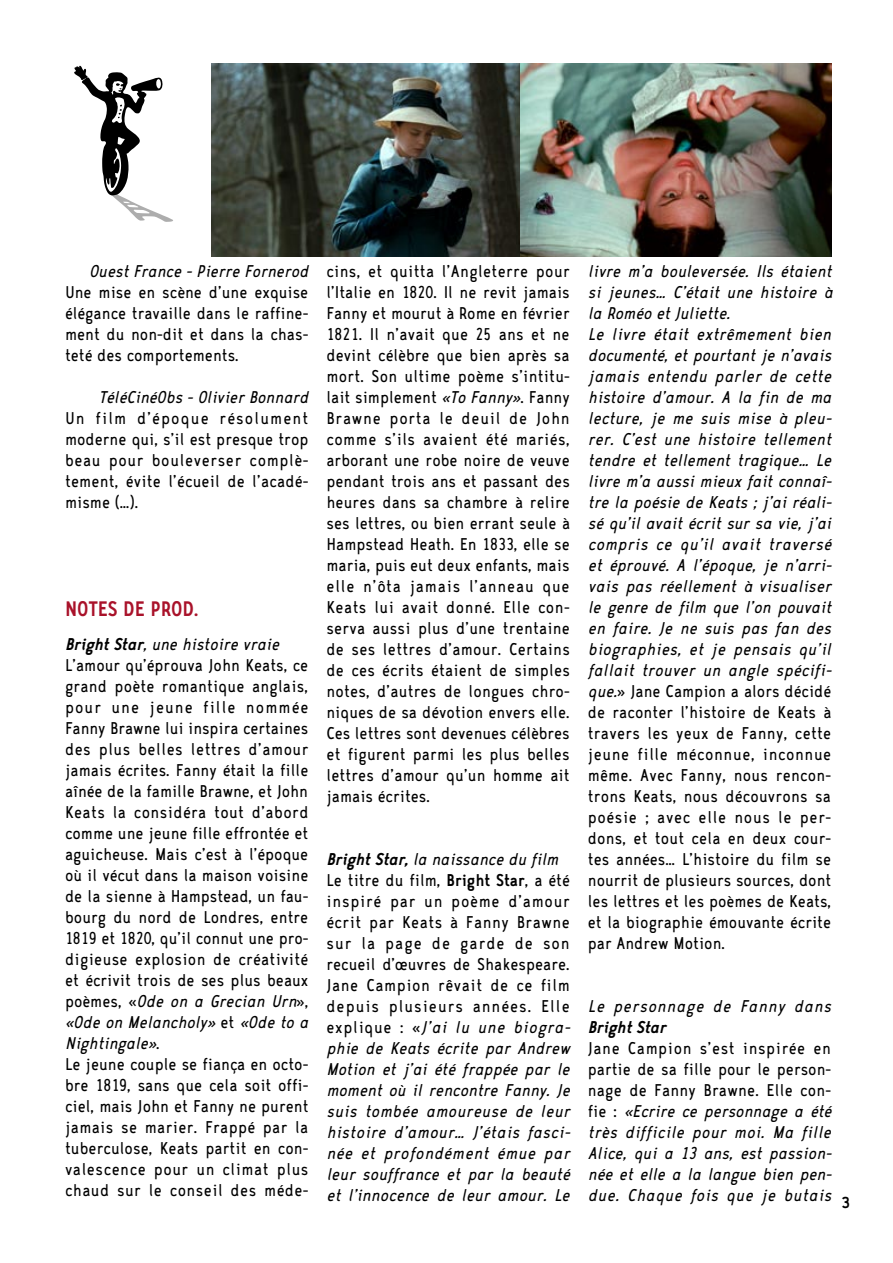
<style>
.page{position:relative;width:893px;height:1263px;background:#fff}
.page>*{position:absolute;margin:0;border:0;box-sizing:border-box;transform-origin:0 0}
.t1{font:700 24px "CA Zaracusa Narrow";color:#a9122a}
.t2{font:italic 19.5px/21px "CA Zaracusa Narrow";letter-spacing:.005em;color:#000;text-align:justify}
.t3{font:19.5px/21px "CA Zaracusa Narrow";letter-spacing:.005em;color:#000;text-align:justify}
.t4{font:italic 19.5px/21px "CA Zaracusa Narrow";letter-spacing:.04em;color:#000}
.t5{font:700 18px "CA Zaracusa Wide";color:#000}
.s1{font-weight:700}
.s2{font-style:italic}
.s3{font-style:normal}
.s4{font-weight:700;font-style:normal}
</style>
<div class="page">
<svg style="left:74px;top:66px;width:99px;height:156px"></svg>
<img style="left:212px;top:64px;width:619px;height:193px">
<p class="t2" style="left:89px;top:262px;width:221px">Ouest France - Pierre Fornerod</p>
<p class="t3" style="left:65px;top:283px;width:245px">Une mise en scène d’une exquise élégance travaille dans le raffine&shy;ment du non-dit et dans la chas&shy;teté des comportements.</p>
<p class="t2" style="left:99px;top:388px;width:211px">TéléCinéObs - Olivier Bonnard</p>
<p class="t3" style="left:65px;top:409px;width:245px">Un film d’époque résolument moderne qui, s’il est presque trop beau pour bouleverser complè&shy;tement, évite l’écueil de l’acadé&shy;misme (…).</p>
<p class="t1" style="left:65px;top:597px;width:135px">NOTES DE PROD.</p>
<p class="t2" style="left:65px;top:635px;width:216px"><span class="s1">Bright Star</span>, une histoire vraie</p>
<p class="t3" style="left:65px;top:656px;width:245px">L’amour qu’éprouva John Keats, ce grand poète romantique anglais, pour une jeune fille nommée Fanny Brawne lui inspira certaines des plus belles lettres d’amour jamais écrites. Fanny était la fille aînée de la famille Brawne, et John Keats la considéra tout d’abord comme une jeune fille effrontée et aguicheuse. Mais c’est à l’époque où il vécut dans la maison voisine de la sienne à Hampstead, un fau&shy;bourg du nord de Londres, entre 1819 et 1820, qu’il connut une pro&shy;digieuse explosion de créativité et écrivit trois de ses plus beaux poèmes, «<span class="s2">Ode on a Grecian Urn</span>», <span class="s2">«Ode on Melancholy»</span> et <span class="s2">«Ode to a Nightingale»</span>.</p>
<p class="t3" style="left:65px;top:1055px;width:245px">Le jeune couple se fiança en octo&shy;bre 1819, sans que cela soit offi&shy;ciel, mais John et Fanny ne purent jamais se marier. Frappé par la tuberculose, Keats partit en con&shy;valescence pour un climat plus chaud sur le conseil des méde-</p>
<p class="t3" style="left:326px;top:262px;width:245px">cins, et quitta l’Angleterre pour l’Italie en 1820. Il ne revit jamais Fanny et mourut à Rome en février 1821. Il n’avait que 25 ans et ne devint célèbre que bien après sa mort. Son ultime poème s’intitu&shy;lait simplement <span class="s2">«To Fanny»</span>. Fanny Brawne porta le deuil de John comme s’ils avaient été mariés, arborant une robe noire de veuve pendant trois ans et passant des heures dans sa chambre à relire ses lettres, ou bien errant seule à Hampstead Heath. En 1833, elle se maria, puis eut deux enfants, mais elle n’ôta jamais l’anneau que Keats lui avait donné. Elle con&shy;serva aussi plus d’une trentaine de ses lettres d’amour. Certains de ces écrits étaient de simples notes, d’autres de longues chro&shy;niques de sa dévotion envers elle.<br>Ces lettres sont devenues célèbres et figurent parmi les plus belles lettres d’amour qu’un homme ait jamais écrites.</p>
<p class="t2" style="left:326px;top:850px;width:233px"><span class="s1">Bright Star,</span> la naissance du film</p>
<p class="t2" style="left:326px;top:871px;width:245px"><span class="s3">Le titre du film,</span> <span class="s4">Bright Star</span><span class="s3">, a été inspiré par un poème d’amour écrit par Keats à Fanny Brawne sur la page de garde de son recueil d’œuvres de Shakespeare.<br>Jane Campion rêvait de ce film depuis plusieurs années. Elle explique : «</span>J’ai lu une biogra&shy;phie de Keats écrite par Andrew Motion et j’ai été frappée par le moment où il rencontre Fanny. Je suis tombée amoureuse de leur histoire d’amour… J’étais fasci&shy;née et profondément émue par leur souffrance et par la beauté et l’innocence de leur amour. Le</p>
<p class="t2" style="left:588px;top:262px;width:245px">livre m’a bouleversée. Ils étaient si jeunes… C’était une histoire à la Roméo et Juliette.</p>
<p class="t2" style="left:588px;top:325px;width:245px">Le livre était extrêmement bien documenté, et pourtant je n’avais jamais entendu parler de cette histoire d’amour. A la fin de ma lecture, je me suis mise à pleu&shy;rer. C’est une histoire tellement tendre et tellement tragique… Le livre m’a aussi mieux fait connaî&shy;tre la poésie de Keats ; j’ai réali&shy;sé qu’il avait écrit sur sa vie, j’ai compris ce qu’il avait traversé et éprouvé. A l’époque, je n’arri&shy;vais pas réellement à visualiser le genre de film que l’on pouvait en faire. Je ne suis pas fan des biographies, et je pensais qu’il fallait trouver un angle spécifi&shy;que.<span class="s3">» Jane Campion a alors décidé de raconter l’histoire de Keats à travers les yeux de Fanny, cette jeune fille méconnue, inconnue même. Avec Fanny, nous rencon&shy;trons Keats, nous découvrons sa poésie ; avec elle nous le per&shy;dons, et tout cela en deux cour&shy;tes années… L’histoire du film se nourrit de plusieurs sources, dont les lettres et les poèmes de Keats, et la biographie émouvante écrite par Andrew Motion.</span></p>
<p class="t4" style="left:588px;top:997px;width:245px">Le personnage de Fanny dans<br><span class="s1">Bright Star</span></p>
<p class="t2" style="left:588px;top:1039px;width:245px"><span class="s3">Jane Campion s’est inspirée en partie de sa fille pour le person&shy;nage de Fanny Brawne. Elle con&shy;fie :</span> «Ecrire ce personnage a été très difficile pour moi. Ma fille Alice, qui a 13 ans, est passion&shy;née et elle a la langue bien pen&shy;due. Chaque fois que je butais</p>
<p class="t5" style="left:841px;top:1193px;width:11px">3</p>
</div>
